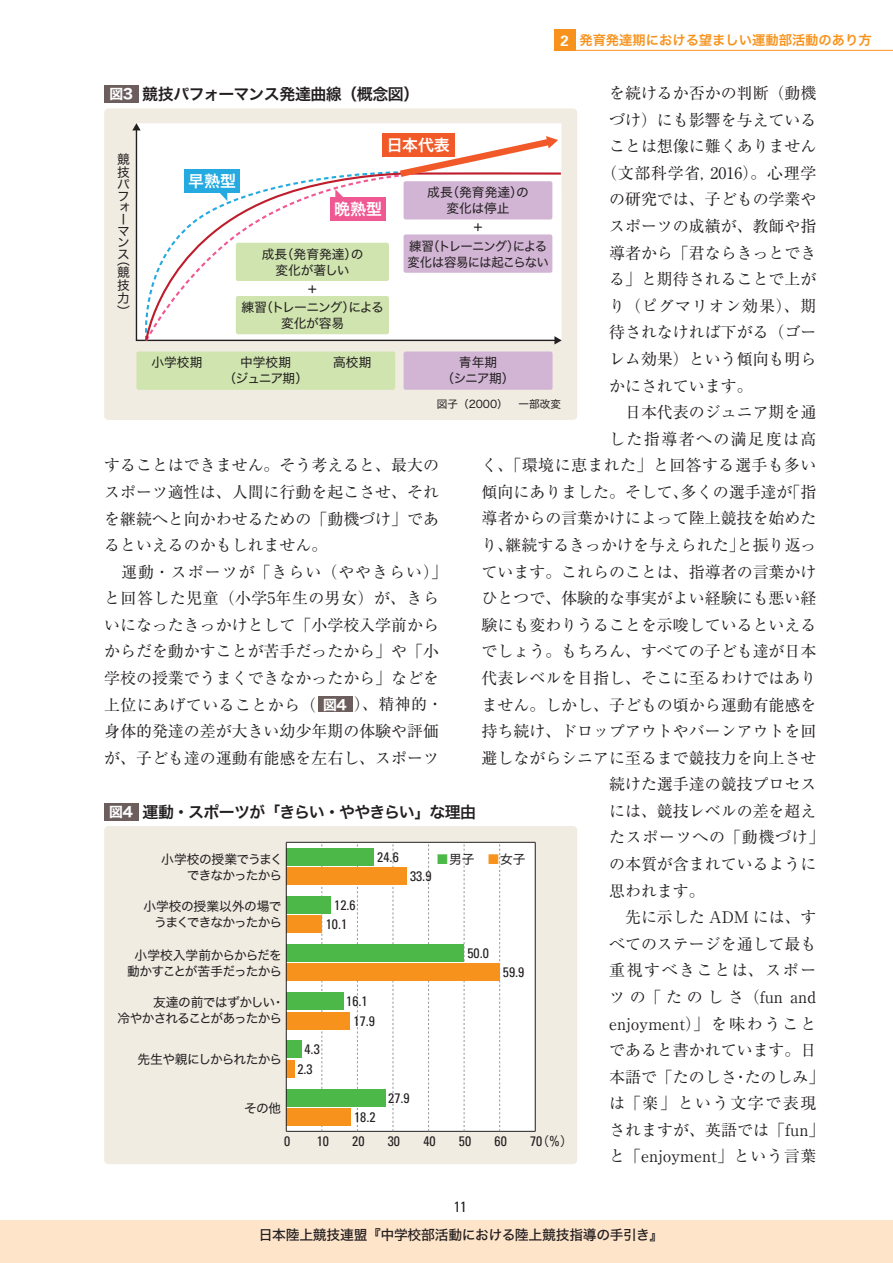
<style>
.page{position:relative;width:893px;height:1263px;background:#fff}
.page>*{position:absolute;margin:0;border:0;box-sizing:border-box;transform-origin:0 0}
.t1{font:15.9px/26.5px "Ryumin Pro";color:#231f20}
.t2{font:15.9px "Hira Kaku Std N W6";letter-spacing:-.035em;color:#231f20}
.t3{font:15.9px "Ryumin Pro";letter-spacing:.045em;color:#231f20}
.t4{font:15.9px "Ryumin Pro";letter-spacing:.1em;color:#231f20}
.t5{font:15.9px "Ryumin Pro";letter-spacing:.03em;color:#231f20}
.t6{font:15.9px "Ryumin Pro";letter-spacing:.145em;color:#231f20}
.t7{font:15.9px "Ryumin Pro";letter-spacing:.05em;color:#231f20}
.t8{font:15.9px "Ryumin Pro";letter-spacing:.09em;color:#231f20}
.t9{font:15.9px "Hira Kaku Std N W6";color:#fff}
.t10{font:condensed 14.85px "Univers";color:#231f20}
.t11{font:condensed 13.8px/19.2px "Univers";color:#231f20;text-align:center}
.t12{font:13.8px "Hira Kaku Std N W5";letter-spacing:-.02em;color:#231f20}
.t13{font:13.8px "Hira Kaku Std N W4";color:#231f20}
.t14{font:13.35px "Hira Kaku Std N W6";color:#f7931d}
.t15{font:12.75px/11.9px "Hira Kaku Std N W4";letter-spacing:-.045em;color:#231f20;text-align:center}
.t16{font:12.75px/15.9px "Hira Kaku Std N W4";color:#231f20;text-align:center}
.t17{font:12.75px/15.8px "Hira Kaku Std N W4";letter-spacing:-.065em;color:#231f20;text-align:right}
.t18{font:12.75px "Hira Kaku Std N W4";letter-spacing:-.085em;color:#231f20}
.t19{font:10.65px "Hira Kaku Std N W4";color:#231f20}
.s1{font-family:"Univers";font-weight:700;font-size:14.85px;color:#fff}
.s2{font-family:"Hira Kaku Std N W7";font-size:13.8px;color:#fff}
.s3{color:#4cb848}
.s4{color:#f7931d}
.s5{font-family:"Hira Kaku Std N W3";font-stretch:normal;font-size:12.75px}
</style>
<div class="page">
<div style="left:0;top:1220px;width:893px;height:43px;background:#fee5ca"></div>
<div style="left:554px;top:29px;width:21px;height:22px;background:#f7931d"></div>
<hr style="left:554px;top:50px;width:339px;height:1px;background:#f7931d">
<div style="left:318px;top:696px;width:34px;height:16px;background:#6b5e5c"></div>
<div style="left:104px;top:85px;width:34px;height:18px;background:#6b5e5c"></div>
<div style="left:104px;top:108px;width:473px;height:312px;background:#f1ece2;border-radius:4px"></div>
<div style="left:136px;top:351px;width:259px;height:39px;background:#cfe4ae;border-radius:2px"></div>
<div style="left:404px;top:351px;width:149px;height:39px;background:#d2b5d5;border-radius:2px"></div>
<svg style="left:132px;top:123px;width:430px;height:222px;background:#ebe4e2"></svg>
<div style="left:104px;top:803px;width:34px;height:17px;background:#6b5e5c"></div>
<div style="left:104px;top:826px;width:473px;height:338px;background:#f1ece2;border-radius:4px"></div>
<div style="left:286px;top:842px;width:249px;height:289px;background:#fff"></div>
<hr style="left:286px;top:1131px;width:249px;height:1px;background:#231f20">
<hr style="left:286px;top:842px;width:249px;height:1px;background:#231f20">
<svg style="left:322px;top:842px;width:1px;height:289px"></svg>
<svg style="left:357px;top:842px;width:1px;height:289px"></svg>
<svg style="left:393px;top:842px;width:1px;height:289px"></svg>
<svg style="left:428px;top:842px;width:1px;height:289px"></svg>
<svg style="left:464px;top:842px;width:1px;height:289px"></svg>
<svg style="left:499px;top:842px;width:1px;height:289px"></svg>
<hr style="left:535px;top:842px;width:1px;height:289px;background:#231f20">
<div style="left:286px;top:867px;width:121px;height:18px;background:#f7931d"></div>
<div style="left:286px;top:915px;width:36px;height:18px;background:#f7931d"></div>
<div style="left:286px;top:964px;width:213px;height:17px;background:#f7931d"></div>
<div style="left:286px;top:1012px;width:64px;height:17px;background:#f7931d"></div>
<div style="left:286px;top:1060px;width:8px;height:17px;background:#f7931d"></div>
<div style="left:286px;top:1108px;width:65px;height:17px;background:#f7931d"></div>
<div style="left:286px;top:848px;width:88px;height:17px;background:#4cb848"></div>
<div style="left:286px;top:896px;width:45px;height:17px;background:#4cb848"></div>
<div style="left:286px;top:944px;width:178px;height:18px;background:#4cb848"></div>
<div style="left:286px;top:992px;width:58px;height:18px;background:#4cb848"></div>
<div style="left:286px;top:1041px;width:16px;height:17px;background:#4cb848"></div>
<div style="left:286px;top:1089px;width:99px;height:17px;background:#4cb848"></div>
<hr style="left:286px;top:842px;width:1px;height:289px;background:#231f20">
<p class="t14" style="left:560px;top:30px;width:313px"><span class="s1">2</span> 発育発達期における望ましい運動部活動のあり方</p>
<p class="t1" style="left:609px;top:79px;width:209px">を続けるか否かの判断（動機</p>
<p class="t1" style="left:609px;top:105px;width:209px">づけ）にも影響を与えている</p>
<p class="t1" style="left:609px;top:132px;width:209px">ことは想像に難くありません</p>
<p class="t3" style="left:601px;top:160px;width:217px">（文部科学省, 2016）。心理学</p>
<p class="t1" style="left:609px;top:185px;width:209px">の研究では、子どもの学業や</p>
<p class="t1" style="left:609px;top:212px;width:209px">スポーツの成績が、教師や指</p>
<p class="t1" style="left:609px;top:238px;width:209px">導者から「君ならきっとでき</p>
<p class="t1" style="left:609px;top:265px;width:209px">る」と期待されることで上が</p>
<p class="t7" style="left:609px;top:293px;width:209px">り（ピグマリオン効果）、期</p>
<p class="t1" style="left:609px;top:318px;width:209px">待されなければ下がる（ゴー</p>
<p class="t1" style="left:609px;top:345px;width:209px">レム効果）という傾向も明ら</p>
<p class="t1" style="left:609px;top:371px;width:145px">かにされています。</p>
<p class="t1" style="left:609px;top:398px;width:209px">　日本代表のジュニア期を通</p>
<p class="t8" style="left:609px;top:426px;width:209px">した指導者への満足度は高</p>
<p class="t5" style="left:482px;top:453px;width:336px">く、「環境に恵まれた」と回答する選手も多い</p>
<p class="t1" style="left:482px;top:477px;width:336px">傾向にありました。そして、多くの選手達が「指</p>
<p class="t1" style="left:482px;top:504px;width:336px">導者からの言葉かけによって陸上競技を始めた</p>
<p class="t1" style="left:482px;top:531px;width:336px">り、継続するきっかけを与えられた」と振り返っ</p>
<p class="t1" style="left:482px;top:557px;width:336px">ています。これらのことは、指導者の言葉かけ</p>
<p class="t1" style="left:482px;top:584px;width:336px">ひとつで、体験的な事実がよい経験にも悪い経</p>
<p class="t1" style="left:482px;top:610px;width:336px">験にも変わりうることを示唆しているといえる</p>
<p class="t1" style="left:482px;top:637px;width:336px">でしょう。もちろん、すべての子ども達が日本</p>
<p class="t1" style="left:482px;top:664px;width:336px">代表レベルを目指し、そこに至るわけではあり</p>
<p class="t1" style="left:482px;top:690px;width:336px">ません。しかし、子どもの頃から運動有能感を</p>
<p class="t1" style="left:482px;top:717px;width:336px">持ち続け、ドロップアウトやバーンアウトを回</p>
<p class="t1" style="left:482px;top:743px;width:336px">避しながらシニアに至るまで競技力を向上させ</p>
<p class="t1" style="left:609px;top:770px;width:209px">続けた選手達の競技プロセス</p>
<p class="t1" style="left:609px;top:796px;width:209px">には、競技レベルの差を超え</p>
<p class="t3" style="left:609px;top:825px;width:217px">たスポーツへの「動機づけ」</p>
<p class="t1" style="left:609px;top:850px;width:209px">の本質が含まれているように</p>
<p class="t1" style="left:609px;top:876px;width:97px">思われます。</p>
<p class="t1" style="left:609px;top:903px;width:209px">　先に示した ADM には、す</p>
<p class="t1" style="left:609px;top:929px;width:209px">べてのステージを通して最も</p>
<p class="t4" style="left:609px;top:958px;width:209px">重視すべきことは、スポー</p>
<p class="t6" style="left:609px;top:984px;width:209px">ツの「たのしさ（fun and</p>
<p class="t1" style="left:609px;top:1009px;width:209px">enjoyment）」を味わうこと</p>
<p class="t1" style="left:609px;top:1036px;width:209px">であると書かれています。日</p>
<p class="t1" style="left:609px;top:1062px;width:217px">本語で「たのしさ・たのしみ」</p>
<p class="t4" style="left:609px;top:1091px;width:209px">は「楽」という文字で表現</p>
<p class="t1" style="left:609px;top:1115px;width:217px">されますが、英語では「fun」</p>
<p class="t1" style="left:609px;top:1142px;width:209px">と「enjoyment」という言葉</p>
<p class="t2" style="left:109px;top:82px;width:311px"><span class="s2">図3</span> 競技パフォーマンス発達曲線（概念図）</p>
<p class="t9" style="left:387px;top:132px;width:65px">日本代表</p>
<p class="t15" style="left:117px;top:153px;width:14px;text-align:left">競技パフォーマンス</p>
<p class="t15" style="left:117px;top:253px;width:14px;line-height:12.8px;text-align:justify">（競技力）</p>
<p class="t9" style="left:188px;top:168px;width:49px">早熟型</p>
<p class="t16" style="left:427px;top:185px;width:103px">成長（発育発達）の変化は停止</p>
<p class="t15" style="left:407px;top:238px;width:143px;line-height:15.9px;text-align:left">練習（トレーニング）による変化は容易には起こらない</p>
<p class="t9" style="left:334px;top:197px;width:49px">晩熟型</p>
<p class="t13" style="left:473px;top:216px;width:11px">+</p>
<p class="t16" style="left:262px;top:246px;width:103px">成長（発育発達）の変化が著しい</p>
<p class="t15" style="left:242px;top:299px;width:144px;line-height:15.9px">練習（トレーニング）による変化が容易</p>
<p class="t13" style="left:308px;top:277px;width:11px">+</p>
<p class="t15" style="left:151px;top:357px;width:53px">小学校期</p>
<p class="t15" style="left:223px;top:355px;width:86px;line-height:15.9px">中学校期<br>（ジュニア期）</p>
<p class="t15" style="left:441px;top:355px;width:75px;line-height:15.9px">青年期<br>（シニア期）</p>
<p class="t15" style="left:333px;top:357px;width:40px">高校期</p>
<p class="t19" style="left:437px;top:395px;width:126px">図子（2000）　一部改変</p>
<p class="t1" style="left:104px;top:451px;width:344px">することはできません。そう考えると、最大のスポーツ適性は、人間に行動を起こさせ、それを継続へと向かわせるための「動機づけ」であるといえるのかもしれません。<br>　運動・スポーツが「きらい（ややきらい）」と回答した児童（小学5年生の男女）が、きらいになったきっかけとして「小学校入学前からからだを動かすことが苦手だったから」や「小学校の授業でうまくできなかったから」などを上位にあげていることから（<span class="s2">図4</span> ）、精神的・身体的発達の差が大きい幼少年期の体験や評価が、子ども達の運動有能感を左右し、スポーツ</p>
<p class="t2" style="left:109px;top:799px;width:368px"><span class="s2">図4</span> 運動・スポーツが「きらい・ややきらい」な理由</p>
<p class="t11" style="left:377px;top:847px;width:23px">24.6</p>
<p class="t11" style="left:410px;top:866px;width:23px">33.9</p>
<p class="t11" style="left:326px;top:895px;width:32px;text-align:left;text-indent:9px">12.6<br>10.1</p>
<p class="t11" style="left:467px;top:943px;width:23px">50.0</p>
<p class="t15" style="left:161px;top:854px;width:123px">小学校の授業で うまく</p>
<p class="t15" style="left:436px;top:853px;width:91px"><span class="s3">■</span>男子　<span class="s4">■</span>女子</p>
<p class="t18" style="left:187px;top:865px;width:97px">できなかったから</p>
<p class="t15" style="left:143px;top:899px;width:140px;line-height:15.8px;text-align:right">小学校の授業以外の場でうまくできなかったから</p>
<p class="t15" style="left:127px;top:948px;width:157px;line-height:15.8px">小学校入学前からからだを動かすことが苦手だったから</p>
<p class="t17" style="left:117px;top:994px;width:169px">友達の前ではずかしい・<br>冷やかされることがあったから</p>
<p class="t15" style="left:137px;top:1053px;width:146px">先生や親にしかられたから</p>
<p class="t15" style="left:244px;top:1102px;width:39px">その他</p>
<p class="t11" style="left:284px;top:1131px;width:8px">0</p>
<p class="t11" style="left:317px;top:1131px;width:14px">10</p>
<p class="t11" style="left:352px;top:1131px;width:14px">20</p>
<p class="t11" style="left:388px;top:1131px;width:14px">30</p>
<p class="t11" style="left:423px;top:1131px;width:14px">40</p>
<p class="t11" style="left:459px;top:1131px;width:14px">50</p>
<p class="t11" style="left:495px;top:1131px;width:14px">60</p>
<p class="t11" style="left:530px;top:1131px;width:44px">70<span class="s5">（</span>%<span class="s5">）</span></p>
<p class="t11" style="left:503px;top:962px;width:23px">59.9</p>
<p class="t11" style="left:346px;top:991px;width:30px">16.1<br>17.9</p>
<p class="t11" style="left:297px;top:1039px;width:24px">4.3<br>2.3</p>
<p class="t11" style="left:388px;top:1088px;width:23px">27.9</p>
<p class="t11" style="left:354px;top:1107px;width:23px">18.2</p>
<p class="t10" style="left:454px;top:1197px;width:15px">11</p>
<p class="t12" style="left:259px;top:1224px;width:406px">日本陸上競技連盟『中学校部活動における陸上競技指導の手引き』</p>
</div>
